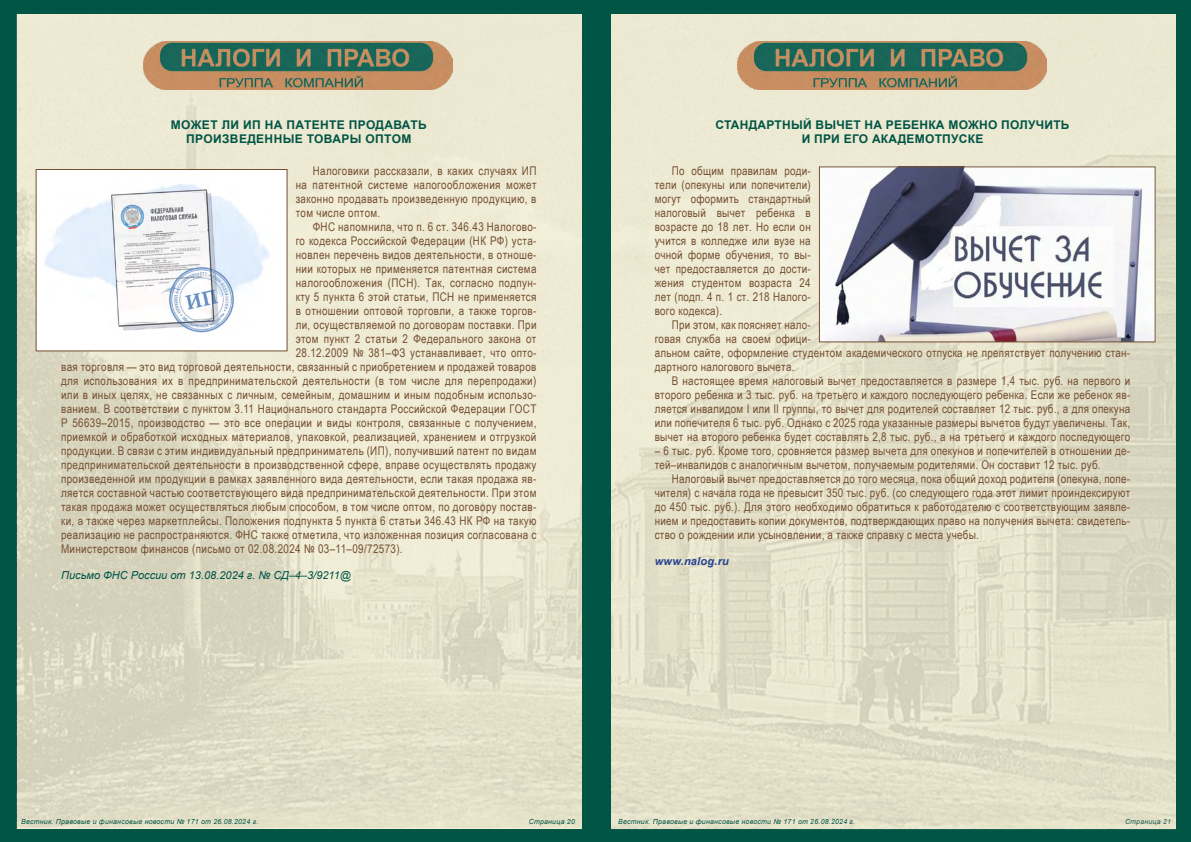
<style>
.page{position:relative;width:1191px;height:842px;background:#fff}
.page>*{position:absolute;margin:0;border:0;box-sizing:border-box;transform-origin:0 0}
.t1{font:12px/14px "Arial Narrow";letter-spacing:.03em;color:#754f31;text-align:justify}
.t2{font:700 12px "Arial";letter-spacing:.02em;color:#015545}
.t3{font:italic 11px "Arial";color:#015545}
.t4{font:italic 700 11px "Arial";letter-spacing:.02em;color:#25408f}
.t5{font:italic 7px "Arial";letter-spacing:.03em;color:#015545}
</style>
<div class="page">
<div style="left:0;top:0;width:596px;height:842px;background:#015545"></div>
<div style="left:594px;top:0;width:597px;height:842px;background:#015545"></div>
<img style="left:16px;top:14px;width:565px;height:813px">
<img style="left:611px;top:14px;width:564px;height:815px">
<img style="left:738px;top:42px;width:308px;height:48px">
<img style="left:143px;top:42px;width:309px;height:48px">
<div style="left:36px;top:169px;width:251px;height:182px;background:#fff"></div>
<img style="left:44px;top:184px;width:226px;height:149px">
<img style="left:821px;top:169px;width:332px;height:171px">
<div style="left:819px;top:167px;width:336px;height:175px;border:1px solid #744e30"></div>
<p class="t2" style="left:171px;top:117px;width:215px">Может ли ИП на патенте продава</p>
<p class="t2" style="left:410px;top:117px;width:16px">ть</p>
<p class="t2" style="left:186px;top:131px;width:54px">произведенные</p>
<p class="t2" style="left:307px;top:131px;width:28px">товары</p>
<p class="t2" style="left:365px;top:131px;width:47px">оптом</p>
<p class="t1" style="left:296px;top:164px;width:242px;text-indent:17px">Налоговики рассказали, в каких случаях ИП на патентной системе налогообложения может законно продавать произведенную продукцию, в том числе оптом.</p>
<p class="t1" style="left:313px;top:220px;width:225px">ФНС напомнила, что п. 6 ст. 346.43 Налогово-</p>
<p class="t1" style="left:296px;top:234px;width:242px">го кодекса Российской Федерации (НК РФ) уста-</p>
<p class="t1" style="left:296px;top:248px;width:242px">новлен перечень видов деятельности, в отноше-</p>
<p class="t1" style="left:296px;top:262px;width:242px">нии которых не применяется патентная система</p>
<p class="t1" style="left:296px;top:276px;width:242px">налогообложения (ПСН). Так, согласно подпун-</p>
<p class="t1" style="left:296px;top:290px;width:242px">кту 5 пункта 6 этой статьи, ПСН не применяется</p>
<p class="t1" style="left:296px;top:304px;width:242px">в отношении оптовой торговли, а также торгов-</p>
<p class="t1" style="left:296px;top:318px;width:242px">ли, осуществляемой по договорам поставки. При</p>
<p class="t1" style="left:296px;top:332px;width:242px">этом пункт 2 статьи 2 Федерального закона от</p>
<p class="t1" style="left:296px;top:346px;width:242px">28.12.2009 № 381–ФЗ устанавливает, что опто-</p>
<p class="t1" style="left:61px;top:360px;width:477px">вая торговля — это вид торговой деятельности, связанный с приобретением и продажей товаров</p>
<p class="t1" style="left:61px;top:374px;width:477px">для использования их в предпринимательской деятельности (в том числе для перепродажи)</p>
<p class="t1" style="left:61px;top:388px;width:477px">или в иных целях, не связанных с личным, семейным, домашним и иным подобным использо-</p>
<p class="t1" style="left:61px;top:402px;width:477px">ванием. В соответствии с пунктом 3.11 Национального стандарта Российской Федерации ГОСТ</p>
<p class="t1" style="left:61px;top:416px;width:477px">Р 56639–2015, производство — это все операции и виды контроля, связанные с получением,</p>
<p class="t1" style="left:61px;top:430px;width:477px">приемкой и обработкой исходных материалов, упаковкой, реализацией, хранением и отгрузкой</p>
<p class="t1" style="left:61px;top:444px;width:477px">продукции. В связи с этим индивидуальный предприниматель (ИП), получивший патент по видам</p>
<p class="t1" style="left:61px;top:458px;width:477px">предпринимательской деятельности в производственной сфере, вправе осуществлять продажу</p>
<p class="t1" style="left:61px;top:472px;width:477px">произведенной им продукции в рамках заявленного вида деятельности, если такая продажа яв-</p>
<p class="t1" style="left:61px;top:486px;width:477px">ляется составной частью соответствующего вида предпринимательской деятельности. При этом</p>
<p class="t1" style="left:61px;top:500px;width:477px">такая продажа может осуществляться любым способом, в том числе оптом, по договору постав-</p>
<p class="t1" style="left:61px;top:514px;width:477px">ки, а также через маркетплейсы. Положения подпункта 5 пункта 6 статьи 346.43 НК РФ на такую</p>
<p class="t1" style="left:61px;top:528px;width:477px">реализацию не распространяются. ФНС также отметила, что изложенная позиция согласована с</p>
<p class="t1" style="left:61px;top:542px;width:343px">Министерством финансов (письмо от 02.08.2024 № 03–11–09/72573).</p>
<p class="t3" style="left:61px;top:568px;width:292px">Письмо ФНС России от 13.08.2024 г. № СД–4–3/9211@</p>
<p class="t2" style="left:715px;top:117px;width:26px">Стандар</p>
<p class="t2" style="left:774px;top:117px;width:18px">тный</p>
<p class="t2" style="left:815px;top:117px;width:11px">выче</p>
<p class="t2" style="left:853px;top:117px;width:68px">т на ребенка</p>
<p class="t2" style="left:948px;top:117px;width:121px">можно получить</p>
<p class="t2" style="left:801px;top:131px;width:80px">и при его акаде</p>
<p class="t2" style="left:915px;top:131px;width:53px">мотпуске</p>
<p class="t1" style="left:655px;top:164px;width:157px;text-indent:17px">По общим правилам роди&shy;тели (опекуны или попечители) могут оформить стандартный налоговый вычет ребенка в возрасте до 18 лет. Но если он учится в колледже или вузе на очной форме обучения, то вы&shy;чет предоставляется до дости&shy;жения студентом возраста 24 лет (подп. 4 п. 1 ст. 218 Налого&shy;вого кодекса).</p>
<p class="t1" style="left:655px;top:318px;width:477px;text-align:left;text-indent:17px">При этом, как поясняет нало-<br>говая служба на своем офици-<br>альном сайте, оформление студентом академического отпуска не препятствует получению стан&shy;дартного налогового вычета.</p>
<p class="t1" style="left:655px;top:374px;width:477px;text-indent:17px">В настоящее время налоговый вычет предоставляется в размере 1,4 тыс. руб. на первого и второго ребенка и 3 тыс. руб. на третьего и каждого последующего ребенка. Если же ребенок яв&shy;ляется инвалидом I или II группы, то вычет для родителей составляет 12 тыс. руб., а для опекуна или попечителя 6 тыс. руб. Однако с 2025 года указанные размеры вычетов будут увеличены. Так, вычет на второго ребенка будет составлять 2,8 тыс. руб., а на третьего и каждого последующего</p>
<p class="t1" style="left:655px;top:444px;width:477px">– 6 тыс. руб. Кроме того, сровняется размер вычета для опекунов и попечителей в отношении де&shy;тей–инвалидов с аналогичным вычетом, получаемым родителями. Он составит 12 тыс. руб.</p>
<p class="t1" style="left:655px;top:472px;width:477px;text-indent:17px">Налоговый вычет предоставляется до того месяца, пока общий доход родителя (опекуна, попе&shy;чителя) с начала года не превысит 350 тыс. руб. (со следующего года этот лимит проиндексируют до 450 тыс. руб.). Для этого необходимо обратиться к работодателю с соответствующим заявле&shy;нием и предоставить копии документов, подтверждающих право на получения вычета: свидетель&shy;ство о рождении или усыновлении, а также справку с места учебы.</p>
<p class="t4" style="left:655px;top:554px;width:76px">www.nalog.ru</p>
<p class="t5" style="left:21px;top:817px;width:238px">Вестник. Правовые и финансовые новости № 171 от 26.08.2024 г.</p>
<p class="t5" style="left:529px;top:817px;width:48px">Страница 20</p>
<p class="t5" style="left:618px;top:817px;width:238px">Вестник. Правовые и финансовые новости № 171 от 26.08.2024 г.</p>
<p class="t5" style="left:1125px;top:817px;width:48px">Страница 21</p>
</div>
